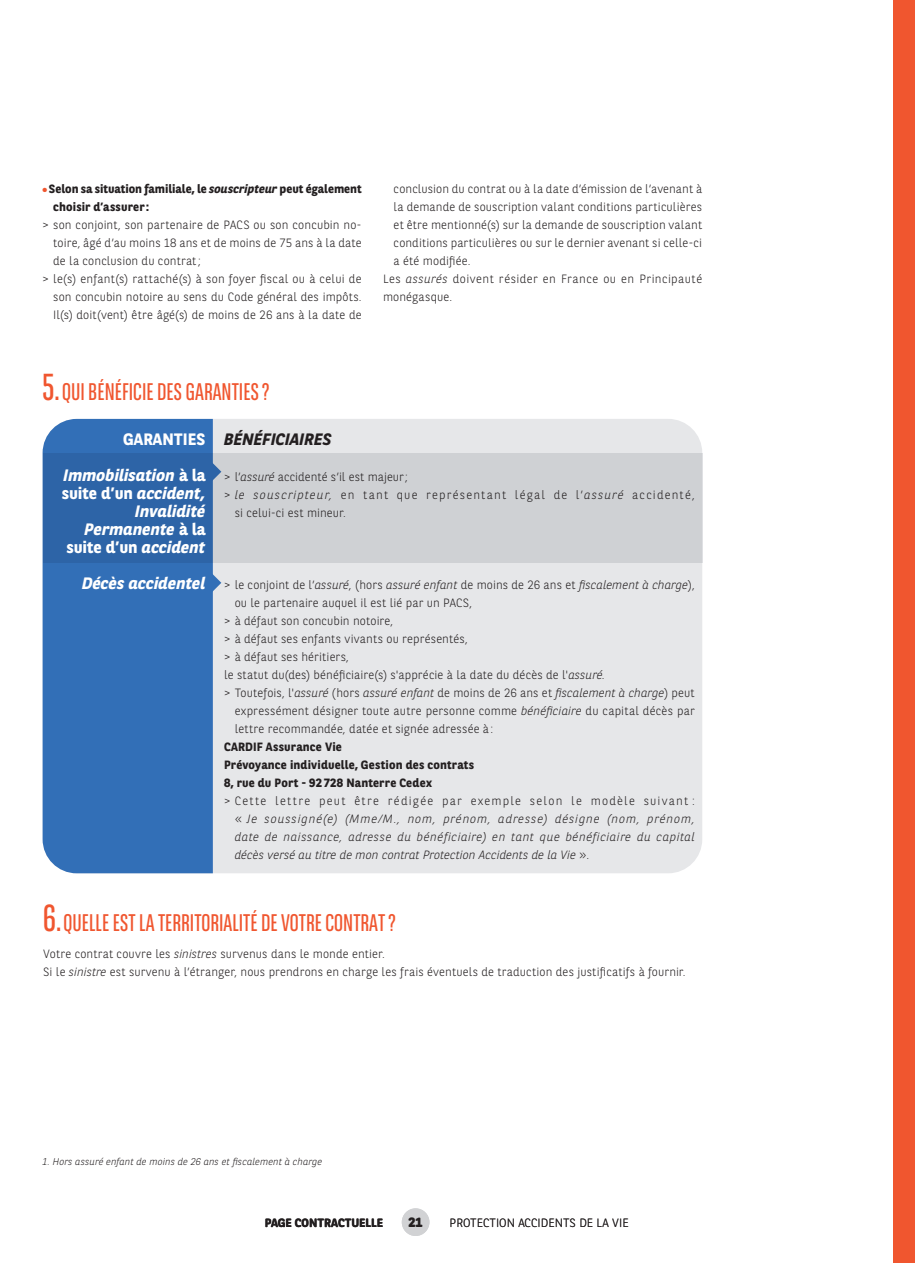
<style>
.page{position:relative;width:915px;height:1263px;background:#fff}
.page>*{position:absolute;margin:0;border:0;box-sizing:border-box;transform-origin:0 0}
.t1{font:24px "BNPP Sans Condensed";color:#f0562f}
.t2{font:italic 700 16.5px/18px "BNPP Sans";color:#fff;text-align:right}
.t3{font:italic 700 16.5px "BNPP Sans";color:#231f20}
.t4{font:800 13.5px "BNPP Rounded";color:#231f20}
.t5{font:300 12px/18px "BNPP Sans";letter-spacing:.015em;color:#231f20}
.t6{font:italic 300 12px/18px "BNPP Sans";color:#231f20;text-align:justify}
.t7{font:700 12px/18px "BNPP Sans";letter-spacing:.015em;color:#231f20}
.t8{font:300 12px "BNPP Sans";letter-spacing:.1em;color:#231f20}
.t9{font:300 12px "BNPP Sans";letter-spacing:.04em;color:#231f20}
.t10{font:300 12px "BNPP Rounded";color:#231f20}
.t11{font:700 12px "BNPP Rounded";color:#231f20}
.t12{font:italic 300 9.75px "BNPP Sans";letter-spacing:.01em;color:#231f20}
.s1{color:#f0562f}
.s2{font-style:italic}
.s3{font-size:37.5px}
.s4{font-style:normal}
</style>
<div class="page">
<div style="left:893px;top:0;width:21px;height:1263px;background:#f0562f"></div>
<div style="left:401px;top:1208px;width:28px;height:28px;background:#d1d2d4;border-radius:50%"></div>
<div style="left:43px;top:419px;width:659px;height:454px;background:#e6e7e9;border-radius:34px"></div>
<div style="left:43px;top:419px;width:170px;height:454px;background:#326fb7"></div>
<svg style="left:207px;top:569px;width:14px;height:28px"></svg>
<svg style="left:43px;top:453px;width:659px;height:110px;background:#a5b4c8"></svg>
<p class="t7" style="left:53px;top:179px;width:310px;text-indent:-11px"><span class="s1">●</span> Selon sa situation familiale, le <span class="s2">souscripteur</span> peut également choisir d’assurer :</p>
<p class="t5" style="left:43px;top:215px;width:320px">&gt; son conjoint, son partenaire de PACS ou son concubin no-</p>
<p class="t5" style="left:53px;top:233px;width:310px">toire, âgé d’au moins 18 ans et de moins de 75 ans à la date</p>
<p class="t5" style="left:53px;top:251px;width:149px">de la conclusion du contrat;</p>
<p class="t5" style="left:43px;top:269px;width:320px">&gt; le(s) enfant(s) rattaché(s) à son foyer fiscal ou à celui de</p>
<p class="t5" style="left:53px;top:287px;width:310px">son concubin notoire au sens du Code général des impôts.</p>
<p class="t5" style="left:53px;top:305px;width:310px">Il(s) doit(vent) être âgé(s) de moins de 26 ans à la date de</p>
<h1 class="t1" style="left:42px;top:377px;width:229px"><span class="s3">5.</span>QUI BÉNÉFICIE DES GARANTIES?</h1>
<p class="t5" style="left:393px;top:179px;width:310px">conclusion du contrat ou à la date d’émission de l’avenant à</p>
<p class="t5" style="left:393px;top:197px;width:310px">la demande de souscription valant conditions particulières</p>
<p class="t5" style="left:393px;top:215px;width:310px">et être mentionné(s) sur la demande de souscription valant</p>
<p class="t5" style="left:393px;top:233px;width:310px">conditions particulières ou sur le dernier avenant si celle-ci</p>
<p class="t5" style="left:393px;top:251px;width:78px">a été modifiée.</p>
<p class="t9" style="left:383px;top:271px;width:320px">Les <span class="s2">assurés</span> doivent résider en France ou en Principauté</p>
<p class="t5" style="left:383px;top:287px;width:71px">monégasque.</p>
<h2 class="t2" style="left:63px;top:421px;width:143px;line-height:36px"><span class="s4">GARANTIES<br></span>Immobilisation <span class="s4">à la</span></h2>
<h2 class="t2" style="left:62px;top:484px;width:145px"><span class="s4">suite d’un</span> accident,<br>Invalidité<br>Permanente <span class="s4">à la suite d’un</span> accident</h2>
<h2 class="t2" style="left:82px;top:574px;width:125px">Décès accidentel</h2>
<h2 class="t3" style="left:224px;top:428px;width:109px">BÉNÉFICIAIRES</h2>
<p class="t5" style="left:224px;top:467px;width:185px">&gt; l’<span class="s2">assuré</span> accidenté s’il est majeur;</p>
<p class="t8" style="left:224px;top:487px;width:472px">&gt; <span class="s2">le souscripteur,</span> en tant que représentant légal de l’<span class="s2">assuré</span> accidenté,</p>
<p class="t5" style="left:234px;top:503px;width:113px">si celui-ci est mineur.</p>
<p class="t5" style="left:224px;top:575px;width:472px">&gt; le conjoint de l’<span class="s2">assuré</span>, (hors <span class="s2">assuré enfant</span> de moins de 26 ans et <span class="s2">fiscalement à charge</span>),</p>
<p class="t5" style="left:234px;top:593px;width:239px">ou le partenaire auquel il est lié par un PACS,</p>
<p class="t5" style="left:224px;top:611px;width:171px">&gt; à défaut son concubin notoire,</p>
<p class="t5" style="left:224px;top:629px;width:245px">&gt; à défaut ses enfants vivants ou représentés,</p>
<p class="t5" style="left:224px;top:647px;width:126px">&gt; à défaut ses héritiers,</p>
<p class="t5" style="left:224px;top:665px;width:382px">le statut du(des) bénéficiaire(s) s'apprécie à la date du décès de l'<span class="s2">assuré</span>.</p>
<p class="t5" style="left:224px;top:683px;width:472px">&gt; Toutefois, l'<span class="s2">assuré</span> (hors <span class="s2">assuré enfant</span> de moins de 26 ans et <span class="s2">fiscalement à charge</span>) peut</p>
<p class="t5" style="left:234px;top:701px;width:461px">expressément désigner toute autre personne comme <span class="s2">bénéficiaire</span> du capital décès par</p>
<p class="t5" style="left:234px;top:719px;width:260px">lettre recommandée, datée et signée adressée à:</p>
<p class="t7" style="left:224px;top:737px;width:252px">CARDIF Assurance Vie<br>Prévoyance individuelle, Gestion des contrats<br>8, rue du Port - 92728 Nanterre Cedex</p>
<p class="t6" style="left:234px;top:791px;width:461px;text-indent:-11px"><span class="s4">&gt; Cette lettre peut être rédigée par exemple selon le modèle suivant : «</span> Je soussigné(e) (Mme/M., nom, prénom, adresse) désigne (nom, prénom, date de naissance, adresse du bénéficiaire) en tant que bénéficiaire du capital décès versé au titre de mon contrat Protection Accidents de la Vie <span class="s4">».</span></p>
<h1 class="t1" style="left:43px;top:908px;width:354px"><span class="s3">6.</span>QUELLE EST LA TERRITORIALITÉ DE VOTRE CONTRAT?</h1>
<p class="t5" style="left:43px;top:944px;width:643px">Votre contrat couvre les <span class="s2">sinistres</span> survenus dans le monde entier.<br>Si le <span class="s2">sinistre</span> est survenu à l’étranger, nous prendrons en charge les frais éventuels de traduction des justificatifs à fournir.</p>
<p class="t12" style="left:43px;top:1155px;width:281px">1. Hors assuré enfant de moins de 26 ans et fiscalement à charge</p>
<p class="t11" style="left:265px;top:1215px;width:120px">PAGE CONTRACTUELLE</p>
<p class="t4" style="left:408px;top:1213px;width:16px">21</p>
<p class="t10" style="left:449px;top:1216px;width:180px">PROTECTION ACCIDENTS DE LA VIE</p>
</div>
